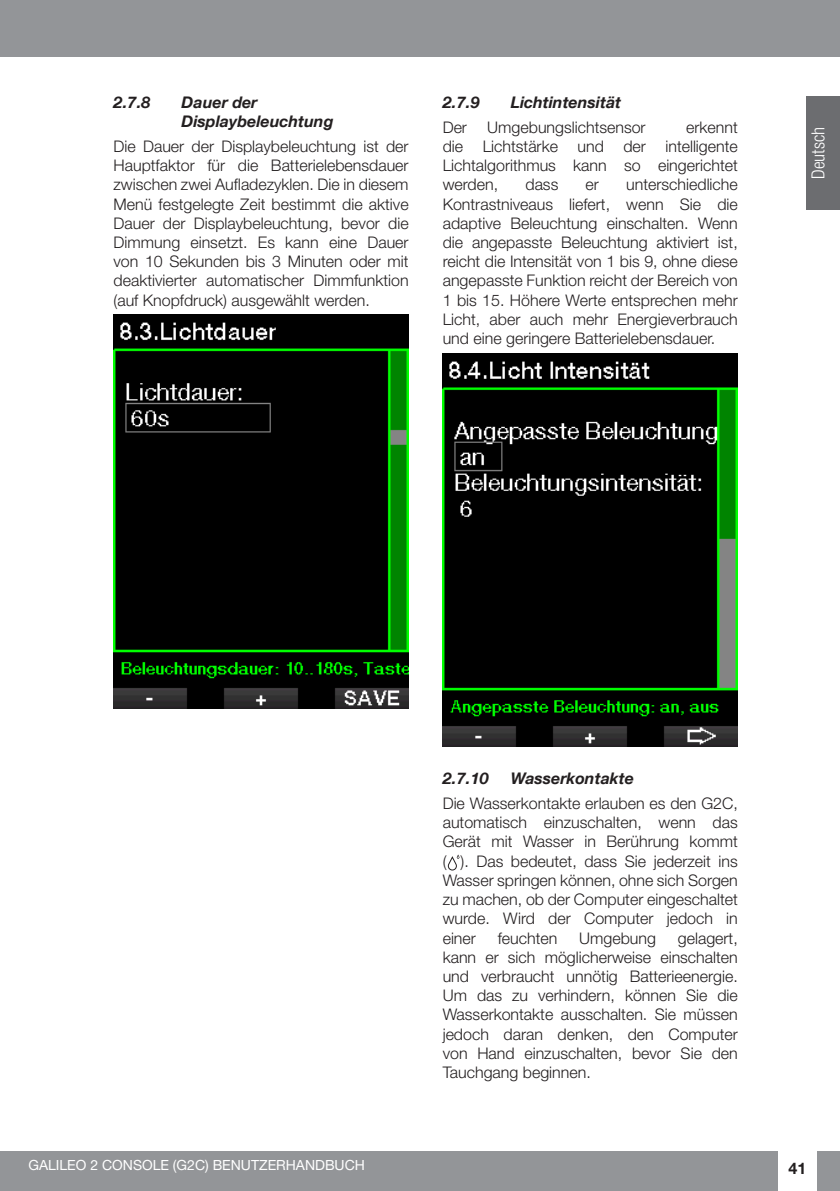
<style>
.page{position:relative;width:840px;height:1191px;background:#fff}
.page>*{position:absolute;margin:0;border:0;box-sizing:border-box;transform-origin:0 0}
.t1{font:300 condensed 18px "Helvetica Neue LT Std";color:#fff}
.t2{font:300 16px/19.2px "Helvetica Neue LT Std";color:#231f20;text-align:justify}
.t3{font:italic 700 16px/19.2px "Helvetica Neue LT Com";color:#231f20}
.t4{font:700 16px "Helvetica Neue LT Std";color:#231f20}
.t5{font:14px "Helvetica Neue LT Std";color:#fff}
</style>
<div class="page">
<div style="left:0;top:0;width:839px;height:57px;background:#939598"></div>
<div style="left:0;top:1151px;width:777px;height:40px;background:#939598"></div>
<div style="left:816px;top:1151px;width:23px;height:40px;background:#939598"></div>
<div style="left:805px;top:96px;width:34px;height:114px;background:#6c6d70"></div>
<img style="left:113px;top:315px;width:295px;height:393px">
<img style="left:442px;top:353px;width:295px;height:393px">
<svg style="left:447px;top:854px;width:13px;height:16px"></svg>
<p class="t3" style="left:113px;top:92px;width:38px">2.7.8</p>
<p class="t3" style="left:181px;top:92px;width:153px">Dauer der<br>Displaybeleuchtung</p>
<p class="t2" style="left:113px;top:136px;width:296px">Die Dauer der Displaybeleuchtung ist der Hauptfaktor für die Batterielebensdauer zwischen zwei Aufladezyklen. Die in diesem Menü festgelegte Zeit bestimmt die aktive Dauer der Displaybeleuchtung, bevor die Dimmung einsetzt. Es kann eine Dauer von 10 Sekunden bis 3 Minuten oder mit deaktivierter automatischer Dimmfunktion (auf Knopfdruck) ausgewählt werden.</p>
<p class="t3" style="left:442px;top:92px;width:38px">2.7.9</p>
<p class="t3" style="left:510px;top:92px;width:112px">Lichtintensität</p>
<p class="t2" style="left:442px;top:117px;width:26px">Der</p>
<p class="t2" style="left:487px;top:117px;width:160px">Umgebungslichtsensor</p>
<p class="t2" style="left:442px;top:117px;width:296px;text-indent:243px">erkennt die Lichtstärke und der intelligente Lichtalgorithmus kann so eingerichtet werden,</p>
<p class="t2" style="left:442px;top:175px;width:296px;text-indent:183px">unterschiedliche Kontrastniveaus liefert, wenn Sie die adaptive Beleuchtung einschalten. Wenn die angepasste Beleuchtung aktiviert ist, reicht die Intensität von 1 bis 9, ohne diese angepasste Funktion reicht der Bereich von 1 bis 15. Höhere Werte entsprechen mehr Licht, aber auch mehr Energieverbrauch und eine geringere Batterielebensdauer.</p>
<p class="t2" style="left:525px;top:175px;width:34px">dass</p>
<p class="t2" style="left:585px;top:175px;width:15px">er</p>
<p class="t1" style="left:807px;top:179px;width:53px;rotate:-90deg">Deutsch</p>
<p class="t5" style="left:28px;top:1156px;width:338px">GALILEO 2 CONSOLE (G2C) BENUTZERHANDBUCH</p>
<p class="t3" style="left:442px;top:768px;width:47px">2.7.10</p>
<p class="t3" style="left:510px;top:768px;width:124px">Wasserkontakte</p>
<p class="t2" style="left:442px;top:793px;width:296px">Die Wasserkontakte erlauben es den G2C, automatisch einzuschalten, wenn das Gerät mit Wasser in Berührung kommt ( ). Das bedeutet, dass Sie jederzeit ins Wasser springen können, ohne sich Sorgen zu machen, ob der Computer eingeschaltet wurde. Wird der Computer jedoch in einer</p>
<p class="t2" style="left:442px;top:928px;width:296px;text-indent:235px">gelagert, kann er sich möglicherweise einschalten und verbraucht unnötig Batterieenergie.<br>Um das zu verhindern, können Sie die Wasserkontakte ausschalten. Sie müssen jedoch daran denken, den Computer von Hand einzuschalten, bevor Sie den Tauchgang beginnen.</p>
<p class="t2" style="left:497px;top:928px;width:61px">feuchten</p>
<p class="t2" style="left:579px;top:928px;width:78px">Umgebung</p>
<p class="t4" style="left:788px;top:1158px;width:19px">41</p>
</div>
